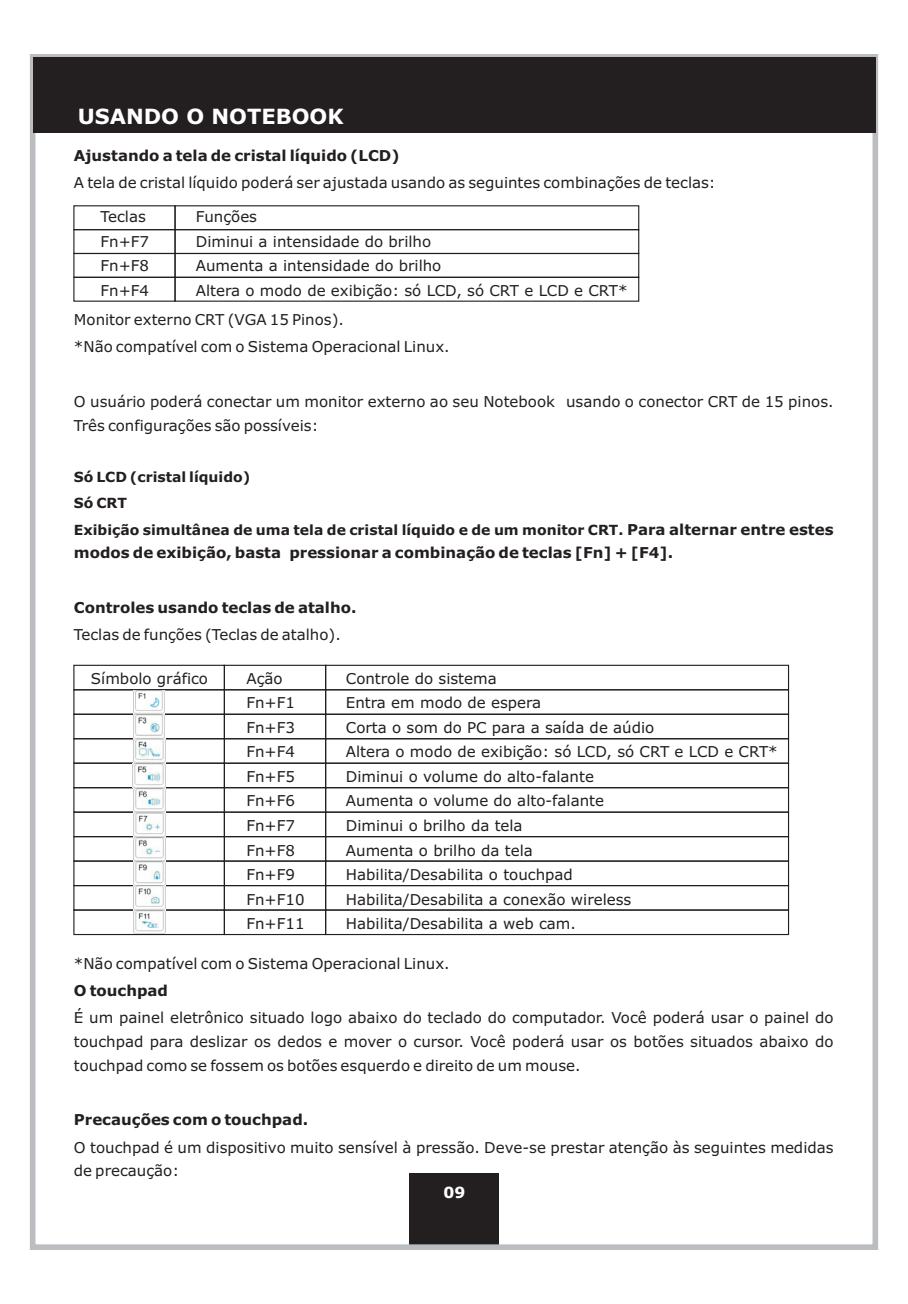
<style>
.page{position:relative;width:908px;height:1304px;background:#fff}
.page>*{position:absolute;margin:0;border:0;box-sizing:border-box;transform-origin:0 0}
.t1{font:700 21px "Verdana";color:#fff}
.t2{font:700 15.4px "Verdana";color:#fff}
.t3{font:15px/24.6px "Verdana";color:#231f20}
.t4{font:700 15px "Verdana";color:#231f20}
.t5{font:700 14px/25.6px "Verdana";color:#231f20}
.s1{font-size:15px}
</style>
<div class="page">
<div style="left:409px;top:1173px;width:89px;height:74px;background:#231f20"></div>
<div style="left:30px;top:54px;width:847px;height:1196px;border:6px solid #bcbdc0"></div>
<div style="left:33px;top:57px;width:841px;height:76px;background:#231f20"></div>
<div style="left:73px;top:205px;width:102px;height:25px;border:1px solid #231f20"></div>
<div style="left:73px;top:229px;width:102px;height:25px;border:1px solid #231f20"></div>
<div style="left:73px;top:253px;width:102px;height:25px;border:1px solid #231f20"></div>
<div style="left:73px;top:277px;width:102px;height:25px;border:1px solid #231f20"></div>
<div style="left:174px;top:205px;width:465px;height:25px;border:1px solid #231f20"></div>
<div style="left:174px;top:229px;width:465px;height:25px;border:1px solid #231f20"></div>
<div style="left:174px;top:253px;width:465px;height:25px;border:1px solid #231f20"></div>
<div style="left:174px;top:277px;width:465px;height:25px;border:1px solid #231f20"></div>
<div style="left:73px;top:665px;width:152px;height:25px;border:1px solid #231f20"></div>
<div style="left:224px;top:665px;width:102px;height:25px;border:1px solid #231f20"></div>
<div style="left:325px;top:665px;width:463px;height:25px;border:1px solid #231f20"></div>
<div style="left:73px;top:689px;width:152px;height:26px;border:1px solid #231f20"></div>
<div style="left:224px;top:689px;width:102px;height:26px;border:1px solid #231f20"></div>
<div style="left:325px;top:689px;width:463px;height:26px;border:1px solid #231f20"></div>
<div style="left:73px;top:714px;width:152px;height:25px;border:1px solid #231f20"></div>
<div style="left:224px;top:714px;width:102px;height:25px;border:1px solid #231f20"></div>
<div style="left:325px;top:714px;width:463px;height:25px;border:1px solid #231f20"></div>
<div style="left:73px;top:763px;width:152px;height:25px;border:1px solid #231f20"></div>
<div style="left:224px;top:763px;width:102px;height:25px;border:1px solid #231f20"></div>
<div style="left:325px;top:763px;width:463px;height:25px;border:1px solid #231f20"></div>
<div style="left:73px;top:738px;width:152px;height:26px;border:1px solid #231f20"></div>
<div style="left:224px;top:738px;width:102px;height:26px;border:1px solid #231f20"></div>
<div style="left:325px;top:738px;width:463px;height:26px;border:1px solid #231f20"></div>
<div style="left:73px;top:812px;width:152px;height:25px;border:1px solid #231f20"></div>
<div style="left:224px;top:812px;width:102px;height:25px;border:1px solid #231f20"></div>
<div style="left:325px;top:812px;width:463px;height:25px;border:1px solid #231f20"></div>
<div style="left:73px;top:836px;width:152px;height:26px;border:1px solid #231f20"></div>
<div style="left:224px;top:836px;width:102px;height:26px;border:1px solid #231f20"></div>
<div style="left:325px;top:836px;width:463px;height:26px;border:1px solid #231f20"></div>
<div style="left:73px;top:861px;width:152px;height:25px;border:1px solid #231f20"></div>
<div style="left:224px;top:861px;width:102px;height:25px;border:1px solid #231f20"></div>
<div style="left:325px;top:861px;width:463px;height:25px;border:1px solid #231f20"></div>
<div style="left:73px;top:909px;width:152px;height:26px;border:1px solid #231f20"></div>
<div style="left:224px;top:909px;width:102px;height:26px;border:1px solid #231f20"></div>
<div style="left:325px;top:909px;width:463px;height:26px;border:1px solid #231f20"></div>
<div style="left:73px;top:885px;width:152px;height:26px;border:1px solid #231f20"></div>
<div style="left:224px;top:885px;width:102px;height:26px;border:1px solid #231f20"></div>
<img style="left:133px;top:690px;width:32px;height:47px">
<img style="left:133px;top:739px;width:33px;height:195px">
<div style="left:325px;top:885px;width:463px;height:26px;border:1px solid #231f20"></div>
<h1 class="t1" style="left:78px;top:108px;width:267px">USANDO O NOTEBOOK</h1>
<p class="t4" style="left:74px;top:150px;width:327px">Ajustando a tela de cristal líquido (LCD)</p>
<p class="t3" style="left:74px;top:172px;width:643px">A tela de cristal líquido poderá ser ajustada usando as seguintes combinações de teclas:</p>
<p class="t3" style="left:100px;top:206px;width:50px">Teclas<br>Fn+F7<br>Fn+F8<br>Fn+F4</p>
<p class="t3" style="left:196px;top:206px;width:433px">Funções<br>Diminui a intensidade do brilho<br>Aumenta a intensidade do brilho<br>Altera o modo de exibição: só LCD, só CRT e LCD e CRT*</p>
<p class="t3" style="left:74px;top:307px;width:377px;line-height:27.4px">Monitor externo CRT (VGA 15 Pinos).<br>*Não compatível com o Sistema Operacional Linux.</p>
<p class="t3" style="left:74px;top:391px;width:761px;line-height:23.6px">O usuário poderá conectar um monitor externo ao seu Notebook usando o conector CRT de 15 pinos.<br>Três configurações são possíveis:</p>
<p class="t5" style="left:74px;top:465px;width:178px">Só LCD (cristal líquido)<br>Só CRT</p>
<p class="t5" style="left:74px;top:518px;width:761px">Exibição simultânea de uma tela de cristal líquido e de um monitor CRT. <span class="s1">Para alternar entre estes</span></p>
<p class="t4" style="left:74px;top:547px;width:600px">modos de exibição, basta pressionar a combinação de teclas [Fn] + [F4].</p>
<p class="t4" style="left:74px;top:602px;width:284px">Controles usando teclas de atalho.</p>
<p class="t3" style="left:74px;top:624px;width:268px">Teclas de funções (Teclas de atalho).</p>
<p class="t3" style="left:91px;top:667px;width:118px">Símbolo gráfico</p>
<p class="t3" style="left:246px;top:667px;width:60px">Ação<br>Fn+F1<br>Fn+F3<br>Fn+F4<br>Fn+F5<br>Fn+F6<br>Fn+F7<br>Fn+F8<br>Fn+F9<br>Fn+F10<br>Fn+F11</p>
<p class="t3" style="left:346px;top:667px;width:433px">Controle do sistema<br>Entra em modo de espera<br>Corta o som do PC para a saída de aúdio<br>Altera o modo de exibição: só LCD, só CRT e LCD e CRT*<br>Diminui o volume do alto-falante<br>Aumenta o volume do alto-falante<br>Diminui o brilho da tela<br>Aumenta o brilho da tela<br>Habilita/Desabilita o touchpad<br>Habilita/Desabilita a conexão wireless<br>Habilita/Desabilita a web cam.</p>
<p class="t3" style="left:74px;top:952px;width:377px">*Não compatível com o Sistema Operacional Linux.</p>
<p class="t4" style="left:74px;top:984px;width:96px">O touchpad</p>
<p class="t3" style="left:74px;top:1007px;width:761px;line-height:23.6px;text-align:justify">É um painel eletrônico situado logo abaixo do teclado do computador. Você poderá usar o painel do touchpad para deslizar os dedos e mover o cursor. Você poderá usar os botões situados abaixo do touchpad como se fossem os botões esquerdo e direito de um mouse.</p>
<p class="t4" style="left:74px;top:1114px;width:236px">Precauções com o touchpad.</p>
<p class="t3" style="left:74px;top:1137px;width:761px;line-height:23.6px">O touchpad é um dispositivo muito sensível à pressão. Deve-se prestar atenção às seguintes medidas de precaução:</p>
<p class="t2" style="left:443px;top:1186px;width:23px">09</p>
</div>
